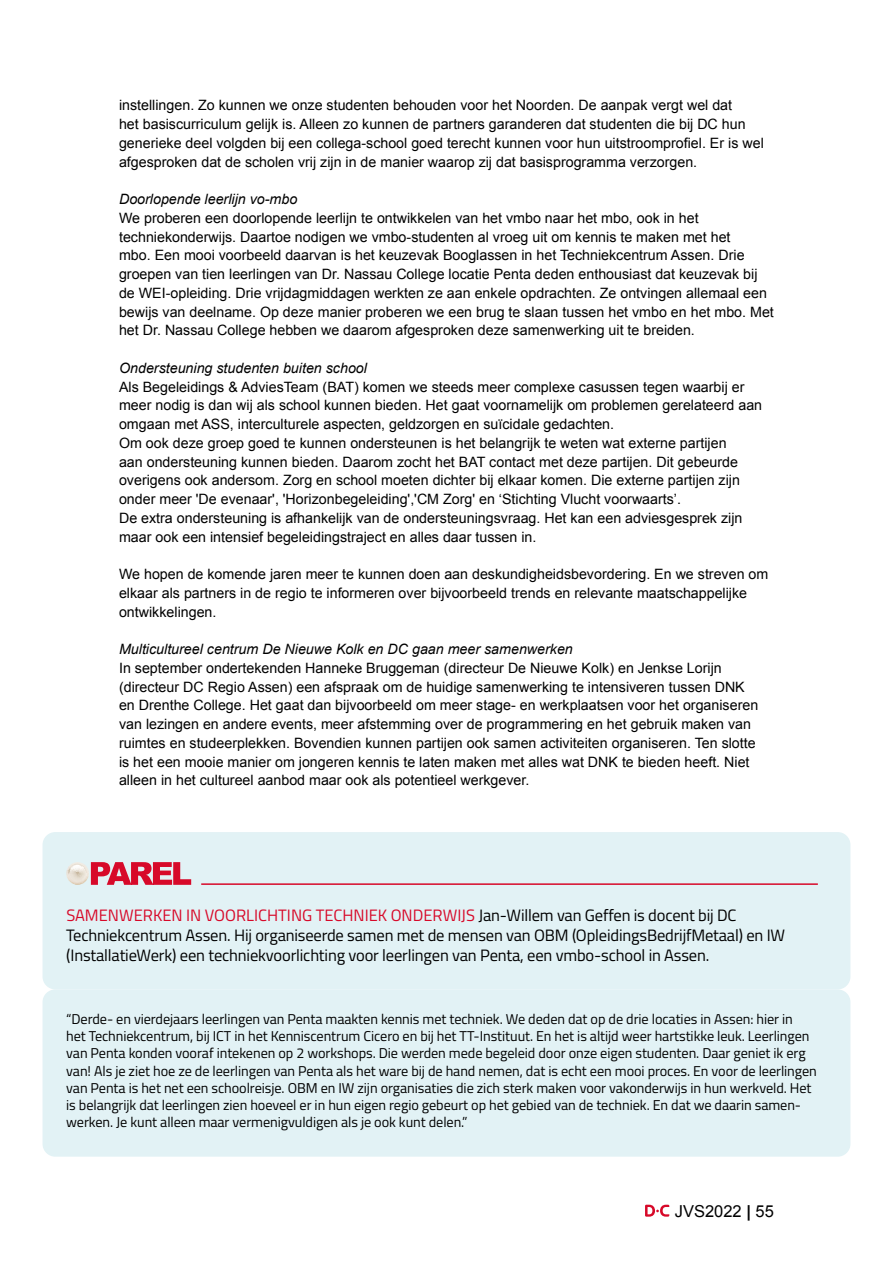
<style>
.page{position:relative;width:893px;height:1263px;background:#fff}
.page>*{position:absolute;margin:0;border:0;box-sizing:border-box;transform-origin:0 0}
.t1{font:16.5px/20.2px "Titillium";letter-spacing:-.01em;color:#000}
.t2{font:16.5px "Arial";color:#000}
.t3{font:14.25px/18.8px "Arial";color:#000}
.t4{font:14.25px/17.2px "Titillium";letter-spacing:-.005em;color:#000}
.t5{font:italic 14.25px "Arial";color:#000}
.s1{color:#d70929}
.s2{font-weight:700}
</style>
<div class="page">
<div style="left:43px;top:989px;width:807px;height:168px;background:#e2f2f5;border-radius:13px"></div>
<div style="left:43px;top:832px;width:807px;height:157px;background:#e2f2f5;border-radius:13px"></div>
<svg style="left:66px;top:862px;width:125px;height:23px"></svg>
<hr style="left:201px;top:883px;width:617px;height:2px;background:#d70929">
<svg style="left:645px;top:1205px;width:24px;height:12px"></svg>
<p class="t3" style="left:119px;top:96px;width:646px">instellingen. Zo kunnen we onze studenten behouden voor het Noorden. De aanpak vergt wel dat<br>het basiscurriculum gelijk is. Alleen zo kunnen de partners garanderen dat studenten die bij DC hun generieke deel volgden bij een collega-school goed terecht kunnen voor hun uitstroomprofiel. Er is wel afgesproken dat de scholen vrij zijn in de manier waarop zij dat basisprogramma verzorgen.</p>
<p class="t5" style="left:119px;top:190px;width:180px">Doorlopende leerlijn vo-mbo</p>
<p class="t3" style="left:119px;top:209px;width:656px">We proberen een doorlopende leerlijn te ontwikkelen van het vmbo naar het mbo, ook in het techniekonderwijs. Daartoe nodigen we vmbo-studenten al vroeg uit om kennis te maken met het<br>mbo. Een mooi voorbeeld daarvan is het keuzevak Booglassen in het Techniekcentrum Assen. Drie groepen van tien leerlingen van Dr. Nassau College locatie Penta deden enthousiast dat keuzevak bij de WEI-opleiding. Drie vrijdagmiddagen werkten ze aan enkele opdrachten. Ze ontvingen allemaal een bewijs van deelname. Op deze manier proberen we een brug te slaan tussen het vmbo en het mbo. Met het Dr. Nassau College hebben we daarom afgesproken deze samenwerking uit te breiden.</p>
<p class="t5" style="left:119px;top:359px;width:249px">Ondersteuning studenten buiten school</p>
<p class="t3" style="left:119px;top:377px;width:645px">Als Begeleidings &amp; AdviesTeam (BAT) komen we steeds meer complexe casussen tegen waarbij er meer nodig is dan wij als school kunnen bieden. Het gaat voornamelijk om problemen gerelateerd aan omgaan met ASS, interculturele aspecten, geldzorgen en suïcidale gedachten.<br>Om ook deze groep goed te kunnen ondersteunen is het belangrijk te weten wat externe partijen<br>aan ondersteuning kunnen bieden. Daarom zocht het BAT contact met deze partijen. Dit gebeurde overigens ook andersom. Zorg en school moeten dichter bij elkaar komen. Die externe partijen zijn onder meer 'De evenaar', 'Horizonbegeleiding','CM Zorg' en ‘Stichting Vlucht voorwaarts’.<br>De extra ondersteuning is afhankelijk van de ondersteuningsvraag. Het kan een adviesgesprek zijn maar ook een intensief begeleidingstraject en alles daar tussen in.</p>
<p class="t3" style="left:119px;top:565px;width:651px">We hopen de komende jaren meer te kunnen doen aan deskundigheidsbevordering. En we streven om elkaar als partners in de regio te informeren over bijvoorbeeld trends en relevante maatschappelijke ontwikkelingen.</p>
<p class="t5" style="left:119px;top:640px;width:455px">Multicultureel centrum De Nieuwe Kolk en DC gaan meer samenwerken</p>
<p class="t3" style="left:119px;top:659px;width:641px">In september ondertekenden Hanneke Bruggeman (directeur De Nieuwe Kolk) en Jenkse Lorijn (directeur DC Regio Assen) een afspraak om de huidige samenwerking te intensiveren tussen DNK en Drenthe College. Het gaat dan bijvoorbeeld om meer stage- en werkplaatsen voor het organiseren van lezingen en andere events, meer afstemming over de programmering en het gebruik maken van ruimtes en studeerplekken. Bovendien kunnen partijen ook samen activiteiten organiseren. Ten slotte is het een mooie manier om jongeren kennis te laten maken met alles wat DNK te bieden heeft. Niet alleen in het cultureel aanbod maar ook als potentieel werkgever.</p>
<p class="t1" style="left:66px;top:904px;width:720px"><span class="s1">SAMENWERKEN IN VOORLICHTING TECHNIEK ONDERWIJS</span> Jan-Willem van Geffen is docent bij DC<br>Techniekcentrum Assen. Hij organiseerde samen met de mensen van OBM (OpleidingsBedrijfMetaal) en IW (InstallatieWerk) een techniekvoorlichting voor leerlingen van Penta, een vmbo-school in Assen.</p>
<p class="t4" style="left:66px;top:1009px;width:752px">“Derde- en vierdejaars leerlingen van Penta maakten kennis met techniek. We deden dat op de drie locaties in Assen: hier in<br>het Techniekcentrum, bij ICT in het Kenniscentrum Cicero en bij het TT-Instituut. En het is altijd weer hartstikke leuk. Leerlingen van Penta konden vooraf intekenen op 2 workshops. Die werden mede begeleid door onze eigen studenten. Daar geniet ik erg van! Als je ziet hoe ze de leerlingen van Penta als het ware bij de hand nemen, dat is echt een mooi proces. En voor de leerlingen van Penta is het net een schoolreisje. OBM en IW zijn organisaties die zich sterk maken voor vakonderwijs in hun werkveld. Het is belangrijk dat leerlingen zien hoeveel er in hun eigen regio gebeurt op het gebied van de techniek. En dat we daarin samen&shy;werken. Je kunt alleen maar vermenigvuldigen als je ook kunt delen.”</p>
<p class="t2" style="left:675px;top:1200px;width:101px">JVS2022 <span class="s2">|</span> 55</p>
</div>
